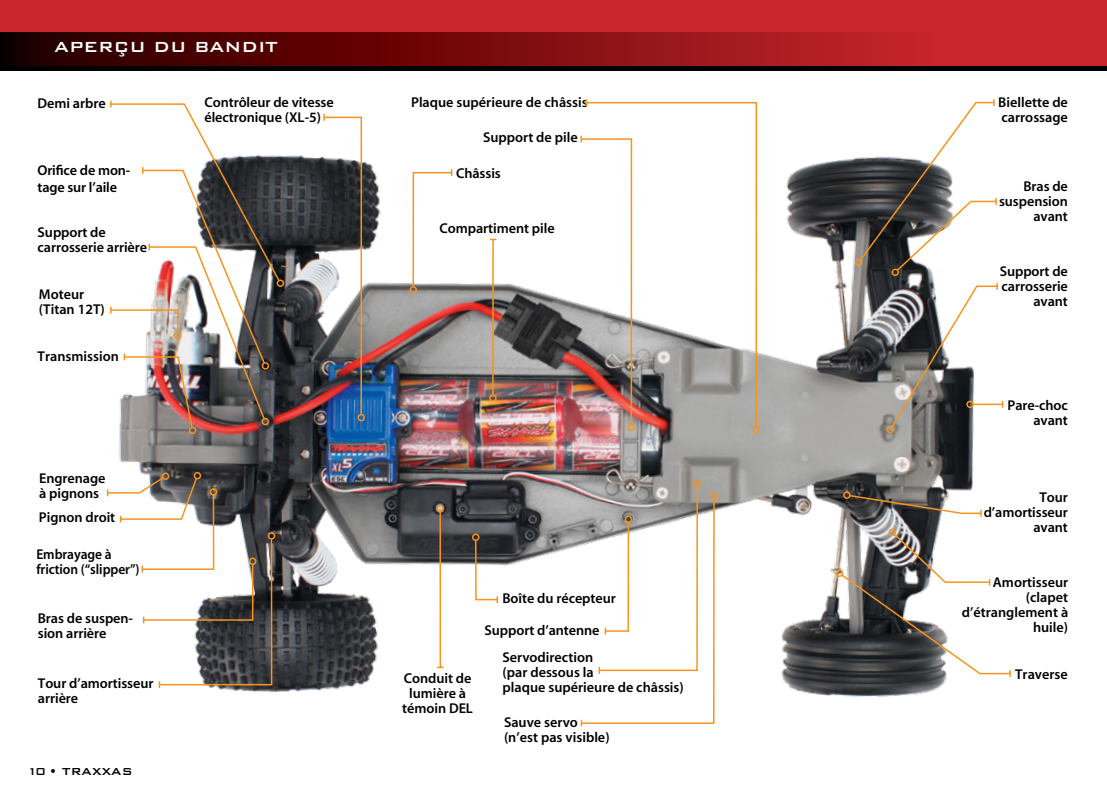
<style>
.page{position:relative;width:1107px;height:810px;background:#fff}
.page>*{position:absolute;margin:0;border:0;box-sizing:border-box;transform-origin:0 0}
.t1{font:19.5px "Bank Gothic Medium BT";color:#fff}
.t2{font:600 14.25px/15px "Myriad";letter-spacing:-.005em;color:#000}
.t3{font:600 14.25px/15px "Myriad";letter-spacing:-.005em;color:#000;scale:.95 1}
.t4{font:13.5px "Bank Gothic Medium BT";color:#000}
</style>
<div class="page">
<img style="left:110px;top:100px;width:894px;height:597px">
<div style="left:0;top:0;width:1107px;height:70px;background:#000"></div>
<div style="left:0;top:0;width:1107px;height:51px;background:#c9252c"></div>
<svg style="left:0;top:32px;width:1107px;height:34px;background:#801012"></svg>
<div style="left:277px;top:280px;width:7px;height:7px;border:2px solid #f7941e;border-radius:50%"></div>
<div style="left:855px;top:259px;width:7px;height:7px;border:2px solid #f7941e;border-radius:50%"></div>
<svg style="left:858px;top:99px;width:140px;height:173px"></svg>
<div style="left:891px;top:269px;width:8px;height:7px;border:2px solid #f7941e;border-radius:50%"></div>
<svg style="left:848px;top:494px;width:134px;height:23px"></svg>
<div style="left:843px;top:491px;width:8px;height:8px;border:2px solid #f7941e;border-radius:50%"></div>
<div style="left:889px;top:529px;width:7px;height:7px;border:2px solid #f7941e;border-radius:50%"></div>
<svg style="left:840px;top:532px;width:171px;height:145px"></svg>
<div style="left:836px;top:569px;width:7px;height:8px;border:2px solid #f7941e;border-radius:50%"></div>
<div style="left:887px;top:426px;width:7px;height:7px;border:2px solid #f7941e;border-radius:50%"></div>
<div style="left:189px;top:427px;width:7px;height:7px;border:2px solid #f7941e;border-radius:50%"></div>
<img style="left:110px;top:101px;width:171px;height:328px">
<div style="left:174px;top:332px;width:7px;height:7px;border:2px solid #f7941e;border-radius:50%"></div>
<div style="left:194px;top:472px;width:7px;height:7px;border:2px solid #f7941e;border-radius:50%"></div>
<svg style="left:474px;top:539px;width:25px;height:64px"></svg>
<div style="left:472px;top:534px;width:8px;height:7px;border:2px solid #f7941e;border-radius:50%"></div>
<div style="left:268px;top:532px;width:7px;height:8px;border:2px solid #f7941e;border-radius:50%"></div>
<svg style="left:890px;top:283px;width:113px;height:146px"></svg>
<div style="left:966px;top:401px;width:8px;height:7px;border:2px solid #f7941e;border-radius:50%"></div>
<hr style="left:439px;top:512px;width:2px;height:155px;background:#f7941e">
<div style="left:436px;top:505px;width:8px;height:8px;border:2px solid #f7941e;border-radius:50%"></div>
<hr style="left:492px;top:239px;width:2px;height:156px;background:#f7941e">
<div style="left:489px;top:394px;width:8px;height:8px;border:2px solid #f7941e;border-radius:50%"></div>
<svg style="left:412px;top:169px;width:41px;height:119px"></svg>
<div style="left:410px;top:286px;width:7px;height:8px;border:2px solid #f7941e;border-radius:50%"></div>
<img style="left:323px;top:114px;width:40px;height:302px">
<div style="left:357px;top:414px;width:8px;height:7px;border:2px solid #f7941e;border-radius:50%"></div>
<svg style="left:580px;top:136px;width:5px;height:290px"></svg>
<div style="left:628px;top:424px;width:7px;height:7px;border:2px solid #f7941e;border-radius:50%"></div>
<svg style="left:585px;top:101px;width:173px;height:327px"></svg>
<svg style="left:585px;top:99px;width:2px;height:7px"></svg>
<div style="left:752px;top:426px;width:8px;height:8px;border:2px solid #f7941e;border-radius:50%"></div>
<div style="left:694px;top:480px;width:7px;height:7px;border:2px solid #f7941e;border-radius:50%"></div>
<svg style="left:580px;top:485px;width:135px;height:242px"></svg>
<div style="left:710px;top:492px;width:8px;height:8px;border:2px solid #f7941e;border-radius:50%"></div>
<svg style="left:106px;top:476px;width:167px;height:212px"></svg>
<div style="left:162px;top:473px;width:7px;height:7px;border:2px solid #f7941e;border-radius:50%"></div>
<h1 class="t1" style="left:54px;top:36px;width:225px">APERÇU DU BANDIT</h1>
<p class="t2" style="left:38px;top:97px;width:70px">Demi arbre</p>
<p class="t2" style="left:38px;top:162px;width:94px;line-height:17.1px">Orifice de mon&shy;tage sur l’aile</p>
<p class="t2" style="left:38px;top:225px;width:111px">Support de carrosserie arrière</p>
<p class="t2" style="left:39px;top:287px;width:67px">Moteur (Titan 12T)</p>
<p class="t2" style="left:38px;top:350px;width:83px">Transmission</p>
<p class="t2" style="left:39px;top:471px;width:68px">Engrenage à pignons</p>
<p class="t2" style="left:39px;top:511px;width:78px">Pignon droit</p>
<p class="t3" style="left:36px;top:547px;width:110px">Embrayage à friction (“slipper”)</p>
<p class="t2" style="left:38px;top:611px;width:97px">Bras de suspen&shy;sion arrière</p>
<p class="t2" style="left:38px;top:676px;width:117px">Tour d’amortisseur arrière</p>
<p class="t4" style="left:27px;top:764px;width:107px">10 • TRAXXAS</p>
<p class="t2" style="left:204px;top:95px;width:131px">Contrôleur de vitesse électronique (XL-5)</p>
<p class="t2" style="left:411px;top:95px;width:178px">Plaque supérieure de châssis</p>
<p class="t2" style="left:483px;top:131px;width:96px">Support de pile</p>
<p class="t2" style="left:456px;top:166px;width:46px">Châssis</p>
<p class="t2" style="left:440px;top:221px;width:117px">Compartiment pile</p>
<p class="t2" style="left:402px;top:671px;width:72px;text-align:center">Conduit de lumière à témoin DEL</p>
<p class="t2" style="left:503px;top:592px;width:115px">Boîte du récepteur</p>
<p class="t2" style="left:503px;top:617px;width:99px;line-height:27px;text-indent:-18px">Support d’antenne<br>Servodirection</p>
<p class="t2" style="left:503px;top:665px;width:183px">(par dessous la<br>plaque supérieure de châssis)</p>
<p class="t2" style="left:504px;top:716px;width:107px">Sauve servo (n’est pas visible)</p>
<p class="t2" style="left:998px;top:95px;width:71px">Biellette de carrossage</p>
<p class="t2" style="left:999px;top:180px;width:70px;text-align:right">Bras de suspension avant</p>
<p class="t2" style="left:1000px;top:264px;width:70px;text-align:right">Support de carrosserie avant</p>
<p class="t2" style="left:1007px;top:398px;width:62px;text-align:right">Pare-choc avant</p>
<p class="t2" style="left:984px;top:490px;width:86px;text-align:right">Tour d’amortisseur avant</p>
<p class="t2" style="left:962px;top:575px;width:108px;text-align:right">Amortisseur (clapet d’étranglement à huile)</p>
<p class="t2" style="left:1015px;top:667px;width:54px">Traverse</p>
</div>
